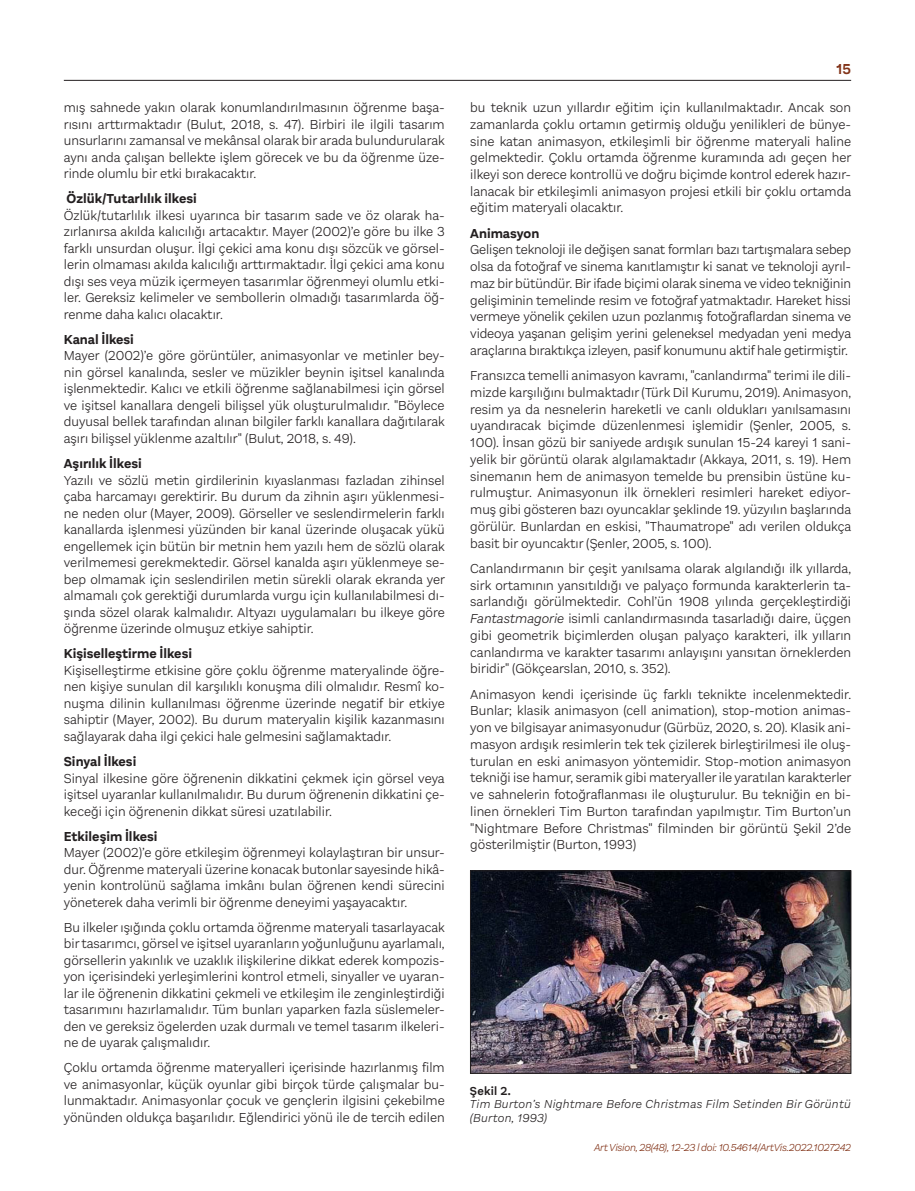
<style>
.page{position:relative;width:915px;height:1191px;background:#fff}
.page>*{position:absolute;margin:0;border:0;box-sizing:border-box;transform-origin:0 0}
.t1{font:600 15px "Aestetico";color:#823419}
.t2{font:300 13.5px/16.5px "Aestetico";color:#231f20;text-align:justify}
.t3{font:700 13.5px "Aestetico";color:#231f20}
.t4{font:italic 300 12px/13.5px "Aestetico";letter-spacing:.025em;color:#231f20}
.t5{font:600 12px "Aestetico";letter-spacing:.025em;color:#231f20}
.t6{font:italic 300 10.5px "Aestetico";letter-spacing:-.025em;color:#823419}
.s1{font-style:italic}
</style>
<div class="page">
<img style="left:472px;top:872px;width:376px;height:199px">
<div style="left:470px;top:870px;width:380px;height:203px;border:1px solid #231f20"></div>
<hr style="left:64px;top:80px;width:786px;height:1px;background:#231f20">
<p class="t2" style="left:64px;top:99px;width:382px">mış sahnede yakın olarak konumlandırılmasının öğrenme başa&shy;rısını arttırmaktadır (Bulut, 2018, s. 47). Birbiri ile ilgili tasarım unsurlarını zamansal ve mekânsal olarak bir arada bulundurularak aynı anda çalışan bellekte işlem görecek ve bu da öğrenme üze&shy;rinde olumlu bir etki bırakacaktır.</p>
<p class="t3" style="left:66px;top:191px;width:132px">Özlük/Tutarlılık ilkesi</p>
<p class="t2" style="left:64px;top:207px;width:382px">Özlük/tutarlılık ilkesi uyarınca bir tasarım sade ve öz olarak ha&shy;zırlanırsa akılda kalıcılığı artacaktır. Mayer (2002)’e göre bu ilke 3 farklı unsurdan oluşur. İlgi çekici ama konu dışı sözcük ve görsel&shy;lerin olmaması akılda kalıcılığı arttırmaktadır. İlgi çekici ama konu dışı ses veya müzik içermeyen tasarımlar öğrenmeyi olumlu etki&shy;ler. Gereksiz kelimeler ve sembollerin olmadığı tasarımlarda öğ&shy;renme daha kalıcı olacaktır.</p>
<p class="t3" style="left:64px;top:331px;width:72px">Kanal İlkesi</p>
<p class="t2" style="left:64px;top:347px;width:382px">Mayer (2002)’e göre görüntüler, animasyonlar ve metinler bey&shy;nin görsel kanalında, sesler ve müzikler beynin işitsel kanalında işlenmektedir. Kalıcı ve etkili öğrenme sağlanabilmesi için görsel ve işitsel kanallara dengeli bilişsel yük oluşturulmalıdır. "Böylece duyusal bellek tarafından alınan bilgiler farklı kanallara dağıtılarak aşırı bilişsel yüklenme azaltılır" (Bulut, 2018, s. 49).</p>
<p class="t3" style="left:64px;top:455px;width:79px">Aşırılık İlkesi</p>
<p class="t2" style="left:64px;top:472px;width:382px">Yazılı ve sözlü metin girdilerinin kıyaslanması fazladan zihinsel çaba harcamayı gerektirir. Bu durum da zihnin aşırı yüklenmesi&shy;ne neden olur (Mayer, 2009). Görseller ve seslendirmelerin farklı kanallarda işlenmesi yüzünden bir kanal üzerinde oluşacak yükü engellemek için bütün bir metnin hem yazılı hem de sözlü olarak verilmemesi gerekmektedir. Görsel kanalda aşırı yüklenmeye se&shy;bep olmamak için seslendirilen metin sürekli olarak ekranda yer almamalı çok gerektiği durumlarda vurgu için kullanılabilmesi dı&shy;şında sözel olarak kalmalıdır. Altyazı uygulamaları bu ilkeye göre öğrenme üzerinde olmuşuz etkiye sahiptir.</p>
<p class="t3" style="left:64px;top:646px;width:130px">Kişiselleştirme İlkesi</p>
<p class="t2" style="left:64px;top:662px;width:382px">Kişiselleştirme etkisine göre çoklu öğrenme materyalinde öğre&shy;nen kişiye sunulan dil karşılıklı konuşma dili olmalıdır. Resmî ko&shy;nuşma dilinin kullanılması öğrenme üzerinde negatif bir etkiye sahiptir (Mayer, 2002). Bu durum materyalin kişilik kazanmasını sağlayarak daha ilgi çekici hale gelmesini sağlamaktadır.</p>
<p class="t3" style="left:64px;top:753px;width:74px">Sinyal İlkesi</p>
<p class="t2" style="left:64px;top:769px;width:382px">Sinyal ilkesine göre öğrenenin dikkatini çekmek için görsel veya işitsel uyaranlar kullanılmalıdır. Bu durum öğrenenin dikkatini çe&shy;keceği için öğrenenin dikkat süresi uzatılabilir.</p>
<p class="t3" style="left:64px;top:828px;width:95px">Etkileşim İlkesi</p>
<p class="t2" style="left:64px;top:844px;width:382px">Mayer (2002)’e göre etkileşim öğrenmeyi kolaylaştıran bir unsur&shy;dur. Öğrenme materyali üzerine konacak butonlar sayesinde hikâ&shy;yenin kontrolünü sağlama imkânı bulan öğrenen kendi sürecini yöneterek daha verimli bir öğrenme deneyimi yaşayacaktır.</p>
<p class="t2" style="left:64px;top:919px;width:382px">Bu ilkeler ışığında çoklu ortamda öğrenme materyali tasarlayacak bir tasarımcı, görsel ve işitsel uyaranların yoğunluğunu ayarlamalı, görsellerin yakınlık ve uzaklık ilişkilerine dikkat ederek kompozis&shy;yon içerisindeki yerleşimlerini kontrol etmeli, sinyaller ve uyaran&shy;lar ile öğrenenin dikkatini çekmeli ve etkileşim ile zenginleştirdiği tasarımını hazırlamalıdır. Tüm bunları yaparken fazla süslemeler&shy;den ve gereksiz ögelerden uzak durmalı ve temel tasarım ilkeleri&shy;ne de uyarak çalışmalıdır.</p>
<p class="t2" style="left:64px;top:1059px;width:382px">Çoklu ortamda öğrenme materyalleri içerisinde hazırlanmış film ve animasyonlar, küçük oyunlar gibi birçok türde çalışmalar bu&shy;lunmaktadır. Animasyonlar çocuk ve gençlerin ilgisini çekebilme yönünden oldukça başarılıdır. Eğlendirici yönü ile de tercih edilen</p>
<p class="t1" style="left:836px;top:60px;width:16px">15</p>
<p class="t2" style="left:470px;top:99px;width:382px">bu teknik uzun yıllardır eğitim için kullanılmaktadır. Ancak son zamanlarda çoklu ortamın getirmiş olduğu yenilikleri de bünye&shy;sine katan animasyon, etkileşimli bir öğrenme materyali haline gelmektedir. Çoklu ortamda öğrenme kuramında adı geçen her ilkeyi son derece kontrollü ve doğru biçimde kontrol ederek hazır&shy;lanacak bir etkileşimli animasyon projesi etkili bir çoklu ortamda eğitim materyali olacaktır.</p>
<p class="t3" style="left:470px;top:225px;width:71px">Animasyon</p>
<p class="t2" style="left:470px;top:241px;width:382px">Gelişen teknoloji ile değişen sanat formları bazı tartışmalara sebep olsa da fotoğraf ve sinema kanıtlamıştır ki sanat ve teknoloji ayrıl&shy;maz bir bütündür. Bir ifade biçimi olarak sinema ve video tekniğinin gelişiminin temelinde resim ve fotoğraf yatmaktadır. Hareket hissi vermeye yönelik çekilen uzun pozlanmış fotoğraflardan sinema ve videoya yaşanan gelişim yerini geleneksel medyadan yeni medya araçlarına bıraktıkça izleyen, pasif konumunu aktif hale getirmiştir.</p>
<p class="t2" style="left:470px;top:367px;width:382px">Fransızca temelli animasyon kavramı, "canlandırma" terimi ile dili&shy;mizde karşılığını bulmaktadır (Türk Dil Kurumu, 2019). Animasyon, resim ya da nesnelerin hareketli ve canlı oldukları yanılsamasını uyandıracak biçimde düzenlenmesi işlemidir (Şenler, 2005, s.<br>100). İnsan gözü bir saniyede ardışık sunulan 15-24 kareyi 1 sani&shy;yelik bir görüntü olarak algılamaktadır (Akkaya, 2011, s. 19). Hem sinemanın hem de animasyon temelde bu prensibin üstüne ku&shy;rulmuştur. Animasyonun ilk örnekleri resimleri hareket ediyor&shy;muş gibi gösteren bazı oyuncaklar şeklinde 19. yüzyılın başlarında görülür. Bunlardan en eskisi, "Thaumatrope" adı verilen oldukça basit bir oyuncaktır (Şenler, 2005, s. 100).</p>
<p class="t2" style="left:470px;top:560px;width:382px">Canlandırmanın bir çeşit yanılsama olarak algılandığı ilk yıllarda, sirk ortamının yansıtıldığı ve palyaço formunda karakterlerin ta&shy;sarlandığı görülmektedir. Cohl’ün 1908 yılında gerçekleştirdiği <span class="s1">Fantastmagorie</span> isimli canlandırmasında tasarladığı daire, üçgen gibi geometrik biçimlerden oluşan palyaço karakteri, ilk yılların canlandırma ve karakter tasarımı anlayışını yansıtan örneklerden biridir" (Gökçearslan, 2010, s. 352).</p>
<p class="t2" style="left:470px;top:685px;width:382px">Animasyon kendi içerisinde üç farklı teknikte incelenmektedir.<br>Bunlar; klasik animasyon (cell animation), stop-motion animas&shy;yon ve bilgisayar animasyonudur (Gürbüz, 2020, s. 20). Klasik ani&shy;masyon ardışık resimlerin tek tek çizilerek birleştirilmesi ile oluş&shy;turulan en eski animasyon yöntemidir. Stop-motion animasyon tekniği ise hamur, seramik gibi materyaller ile yaratılan karakterler ve sahnelerin fotoğraflanması ile oluşturulur. Bu tekniğin en bi&shy;linen örnekleri Tim Burton tarafından yapılmıştır. Tim Burton’un "Nightmare Before Christmas" filminden bir görüntü Şekil 2’de gösterilmiştir (Burton, 1993)</p>
<p class="t5" style="left:469px;top:1084px;width:42px">Şekil 2.</p>
<p class="t4" style="left:469px;top:1097px;width:382px">Tim Burton’s Nightmare Before Christmas Film Setinden Bir Görüntü (Burton, 1993)</p>
<p class="t6" style="left:593px;top:1141px;width:258px">Art Vision, 28(48), 12-23 l doi: 10.54614/ArtVis.2022.1027242</p>
</div>
